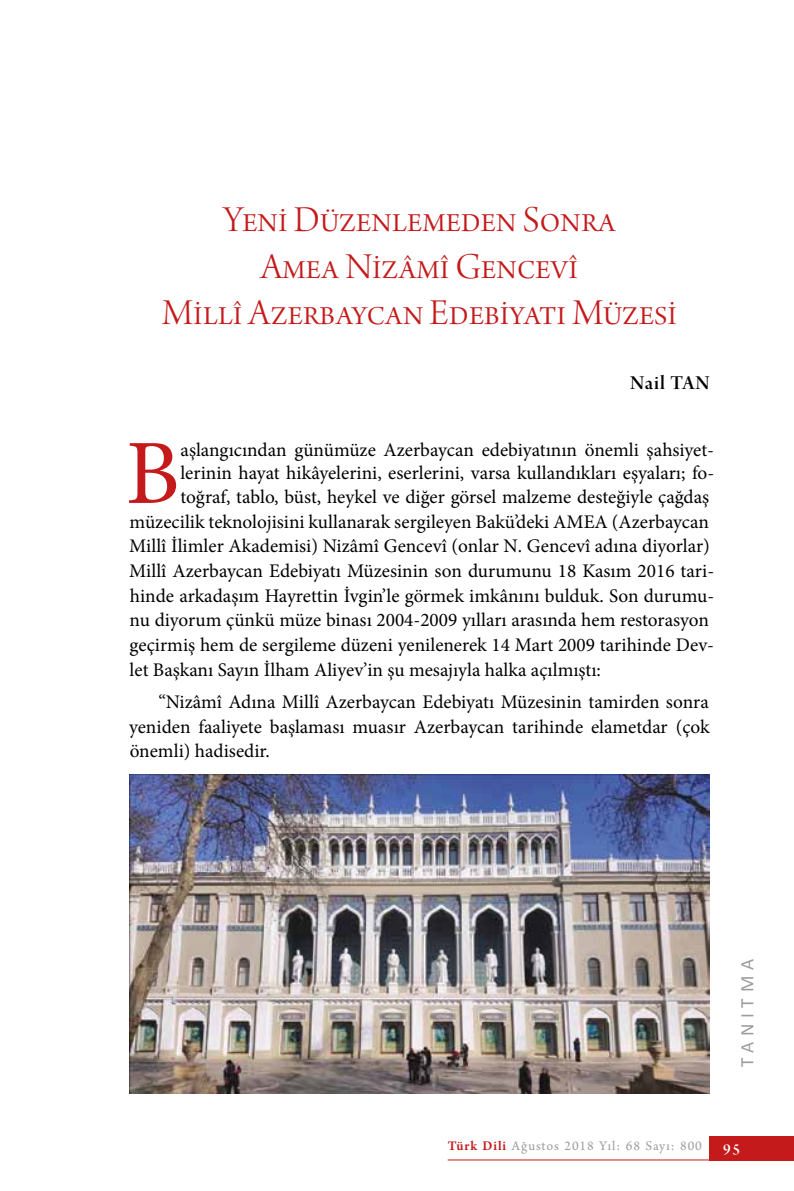
<style>
.page{position:relative;width:794px;height:1191px;background:#fff}
.page>*{position:absolute;margin:0;border:0;box-sizing:border-box;transform-origin:0 0}
.t1{font:91.88px "Minion Pro";color:#c51a1b}
.t2{font:38.5px/46.2px "Arno Pro Light Display";color:#c51a1b;text-align:center}
.t3{font:21px "Arno Pro Smbd Display";letter-spacing:.045em;color:#000}
.t4{font:19.25px/24.7px "Minion Pro";color:#000;text-align:justify}
.t5{font:19.25px "Calibri";letter-spacing:.3em;color:#9d9d9c}
.t6{font:16.1px "Arno Pro Smbd Display";color:#fff}
.t7{font:14px "Arno Pro";letter-spacing:.06em;color:#9d9d9c}
.s1{font-weight:600;color:#c51a1b}
</style>
<div class="page">
<div style="left:709px;top:1135px;width:85px;height:25px;background:#c51a1b"></div>
<img style="left:129px;top:774px;width:580px;height:319px">
<hr style="left:448px;top:1159px;width:261px;height:1px;background:#c51a1b">
<h2 class="t2" style="left:162px;top:199px;width:516px">Yeni Düzenlemeden Sonra<br>Amea Nizâmî Gencevî<br>Millî Azerbaycan Edebiyatı Müzesi</h2>
<p class="t3" style="left:630px;top:371px;width:81px">Nail TAN</p>
<h1 class="t1" style="left:126px;top:412px;width:56px">B</h1>
<p class="t4" style="left:181px;top:437px;width:535px">aşlangıcından günümüze Azerbaycan edebiyatının önemli şahsiyet-</p>
<p class="t4" style="left:180px;top:461px;width:535px">lerinin hayat hikâyelerini, eserlerini, varsa kullandıkları eşyaları; fo-</p>
<p class="t4" style="left:180px;top:484px;width:530px">toğraf, tablo, büst, heykel ve diğer görsel malzeme desteğiyle çağdaş</p>
<p class="t4" style="left:130px;top:509px;width:581px">müzecilik teknolojisini kullanarak sergileyen Bakü’deki AMEA (Azerbaycan</p>
<p class="t4" style="left:129px;top:534px;width:582px">Millî İlimler Akademisi) Nizâmî Gencevî (onlar N. Gencevî adına diyorlar)</p>
<p class="t4" style="left:129px;top:558px;width:586px">Millî Azerbaycan Edebiyatı Müzesinin son durumunu 18 Kasım 2016 tari-</p>
<p class="t4" style="left:130px;top:583px;width:586px">hinde arkadaşım Hayrettin İvgin’le görmek imkânını bulduk. Son durumu-</p>
<p class="t4" style="left:130px;top:608px;width:581px">nu diyorum çünkü müze binası 2004-2009 yılları arasında hem restorasyon</p>
<p class="t4" style="left:130px;top:632px;width:586px">geçirmiş hem de sergileme düzeni yenilenerek 14 Mart 2009 tarihinde Dev-</p>
<p class="t4" style="left:130px;top:657px;width:473px">let Başkanı Sayın İlham Aliyev’in şu mesajıyla halka açılmıştı:</p>
<p class="t4" style="left:129px;top:689px;width:582px;text-indent:29px">“Nizâmî Adına Millî Azerbaycan Edebiyatı Müzesinin tamirden sonra yeniden faaliyete başlaması muasır Azerbaycan tarihinde elametdar (çok önemli) hadisedir.</p>
<p class="t5" style="left:735px;top:1067px;width:109px;rotate:-90deg">TANITMA</p>
<p class="t7" style="left:448px;top:1138px;width:256px"><span class="s1">Türk Dili</span> Ağustos 2018 Yıl: 68 Sayı: 800</p>
<p class="t6" style="left:723px;top:1140px;width:18px">95</p>
</div>
